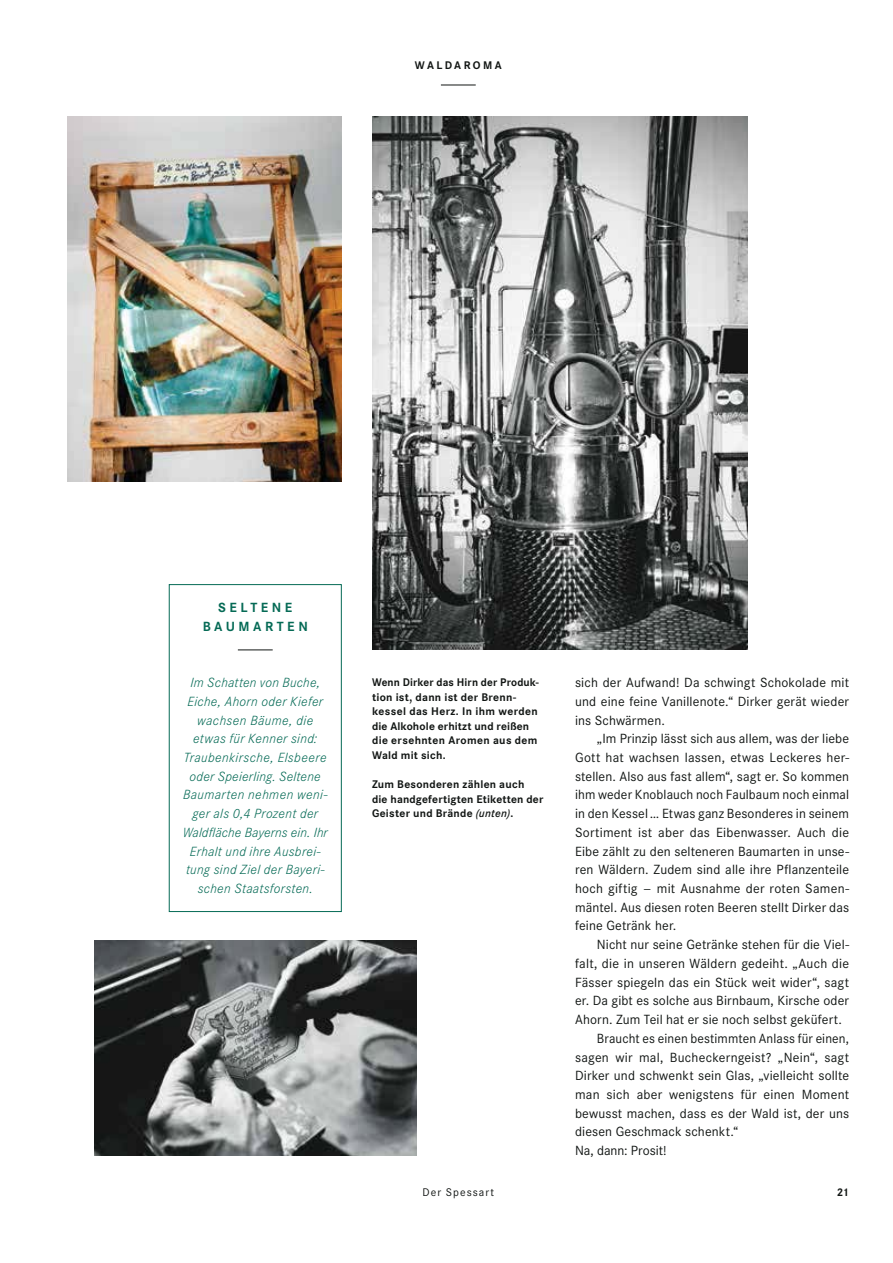
<style>
.page{position:relative;width:893px;height:1263px;background:#fff}
.page>*{position:absolute;margin:0;border:0;box-sizing:border-box;transform-origin:0 0}
.t1{font:13.8px "Corporate S";letter-spacing:.01em;color:#121614}
.t2{font:italic 300 13.8px/18.8px "Corporate S";letter-spacing:.025em;color:#056a55;text-align:center}
.t3{font:700 13.8px/18.8px "Corporate S";letter-spacing:.25em;color:#056a55;text-align:center}
.t4{font:700 11.55px/14.5px "Corporate S";letter-spacing:.02em;color:#121614}
.t5{font:11.55px "Corporate S";letter-spacing:.095em;color:#121614}
.t6{font:700 11.55px "Corporate S";letter-spacing:.21em;color:#121614}
.s1{font-weight:600;font-style:italic}
</style>
<div class="page">
<img style="left:67px;top:116px;width:275px;height:365px">
<img style="left:372px;top:116px;width:375px;height:534px">
<img style="left:94px;top:940px;width:322px;height:215px">
<hr style="left:238px;top:650px;width:35px;height:1px;background:#121614">
<div style="left:169px;top:584px;width:173px;height:328px;border:1px solid #056a55"></div>
<hr style="left:441px;top:85px;width:35px;height:1px;background:#121614">
<p class="t6" style="left:415px;top:60px;width:88px">WALDAROMA</p>
<p class="t3" style="left:203px;top:599px;width:107px">SELTENE<br>BAUMARTEN</p>
<p class="t2" style="left:183px;top:674px;width:147px">Im Schatten von Buche,<br>Eiche, Ahorn oder Kiefer wachsen Bäume, die etwas für Kenner sind:<br>Traubenkirsche, Elsbeere oder Speierling. Seltene<br>Baumarten nehmen weni&shy;ger als 0,4 Prozent der<br>Waldfläche Bayerns ein. Ihr<br>Erhalt und ihre Ausbrei&shy;tung sind Ziel der Bayeri&shy;schen Staatsforsten.</p>
<p class="t1" style="left:575px;top:677px;width:275px">sich der Aufwand! Da schwingt Schokolade mit</p>
<p class="t4" style="left:372px;top:676px;width:168px">Wenn Dirker das Hirn der Produk&shy;tion ist, dann ist der Brenn&shy;kessel das Herz. In ihm werden die Alkohole erhitzt und reißen die ersehnten Aromen aus dem<br>Wald mit sich.</p>
<p class="t4" style="left:372px;top:778px;width:173px">Zum Besonderen zählen auch<br>die handgefertigten Etiketten der<br>Geister und Brände <span class="s1">(unten)</span>.</p>
<p class="t1" style="left:575px;top:696px;width:275px">und eine feine Vanillenote.“ Dirker gerät wieder</p>
<p class="t1" style="left:575px;top:715px;width:91px">ins Schwärmen.</p>
<p class="t1" style="left:597px;top:733px;width:254px">„Im Prinzip lässt sich aus allem, was der liebe</p>
<p class="t1" style="left:575px;top:752px;width:276px">Gott hat wachsen lassen, etwas Leckeres her-</p>
<p class="t1" style="left:575px;top:771px;width:276px">stellen. Also aus fast allem“, sagt er. So kommen</p>
<p class="t1" style="left:575px;top:789px;width:276px">ihm weder Knoblauch noch Faulbaum noch einmal</p>
<p class="t1" style="left:575px;top:808px;width:276px">in den Kessel … Etwas ganz Besonderes in seinem</p>
<p class="t1" style="left:575px;top:827px;width:275px">Sortiment ist aber das Eibenwasser. Auch die</p>
<p class="t1" style="left:575px;top:846px;width:276px">Eibe zählt zu den selteneren Baumarten in unse-</p>
<p class="t1" style="left:575px;top:864px;width:276px">ren Wäldern. Zudem sind alle ihre Pflanzenteile</p>
<p class="t1" style="left:575px;top:883px;width:276px">hoch giftig – mit Ausnahme der roten Samen-</p>
<p class="t1" style="left:575px;top:902px;width:275px">mäntel. Aus diesen roten Beeren stellt Dirker das</p>
<p class="t1" style="left:575px;top:921px;width:103px">feine Getränk her.</p>
<p class="t1" style="left:597px;top:939px;width:254px">Nicht nur seine Getränke stehen für die Viel-</p>
<p class="t1" style="left:575px;top:958px;width:276px">falt, die in unseren Wäldern gedeiht. „Auch die</p>
<p class="t1" style="left:575px;top:977px;width:276px">Fässer spiegeln das ein Stück weit wider“, sagt</p>
<p class="t1" style="left:575px;top:995px;width:276px">er. Da gibt es solche aus Birnbaum, Kirsche oder</p>
<p class="t1" style="left:575px;top:1014px;width:268px">Ahorn. Zum Teil hat er sie noch selbst geküfert.</p>
<p class="t1" style="left:597px;top:1033px;width:254px">Braucht es einen bestimmten Anlass für einen,</p>
<p class="t1" style="left:575px;top:1052px;width:276px">sagen wir mal, Bucheckerngeist? „Nein“, sagt</p>
<p class="t1" style="left:575px;top:1070px;width:275px">Dirker und schwenkt sein Glas, „vielleicht sollte</p>
<p class="t1" style="left:575px;top:1089px;width:276px">man sich aber wenigstens für einen Moment</p>
<p class="t1" style="left:575px;top:1108px;width:276px">bewusst machen, dass es der Wald ist, der uns</p>
<p class="t1" style="left:575px;top:1126px;width:165px">diesen Geschmack schenkt.“</p>
<p class="t1" style="left:575px;top:1145px;width:93px">Na, dann: Prosit!</p>
<p class="t5" style="left:422px;top:1188px;width:73px">Der Spessart</p>
<p class="t4" style="left:837px;top:1186px;width:14px">21</p>
</div>
